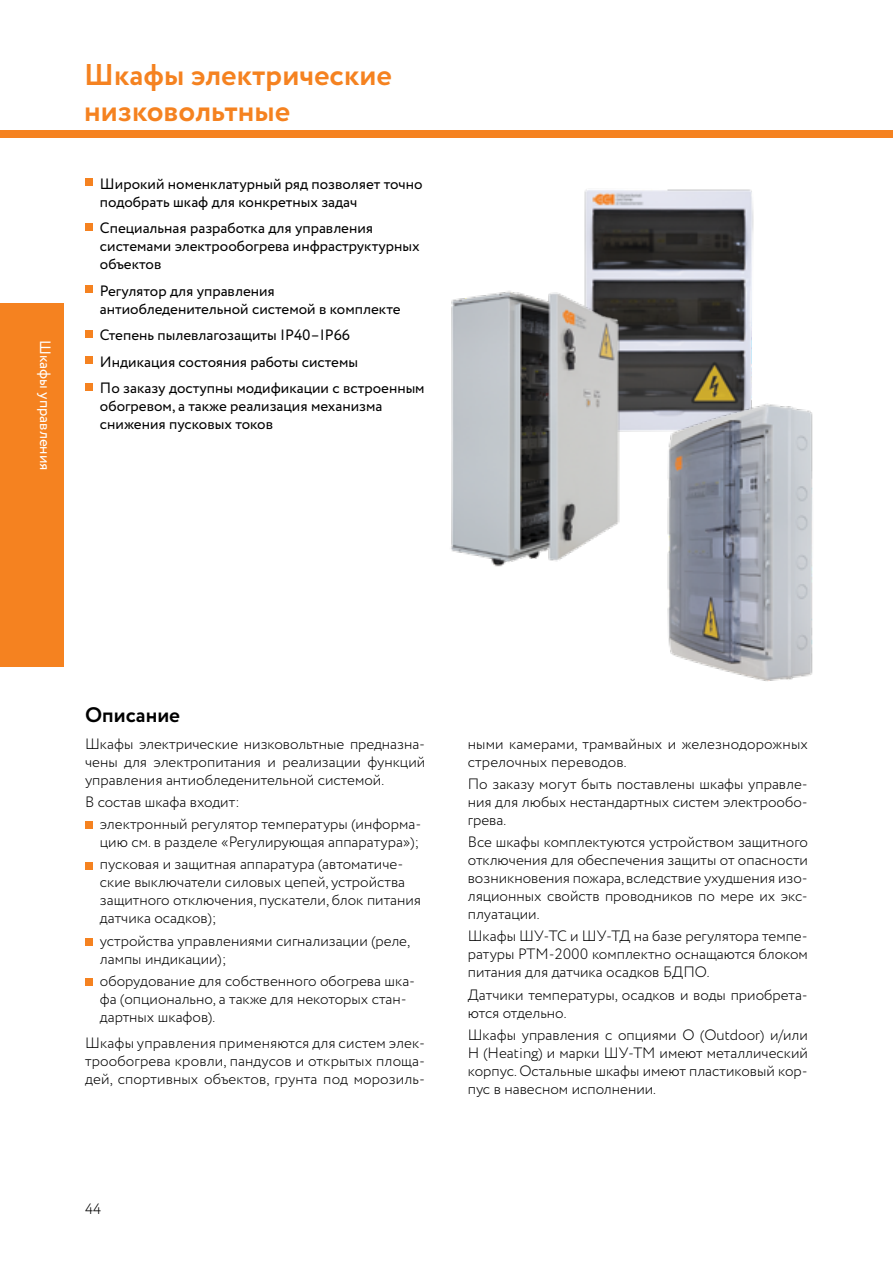
<style>
.page{position:relative;width:893px;height:1263px;background:#fff}
.page>*{position:absolute;margin:0;border:0;box-sizing:border-box;transform-origin:0 0}
.t1{font:700 30px/36px "Circe";color:#f58220}
.t2{font:700 21px "Circe";color:#000}
.t3{font:300 15px/18px "Circe";color:#000}
.t4{font:15px/18px "Circe";color:#000}
.t5{font:15px "Circe";color:#fff}
</style>
<div class="page">
<div style="left:0;top:303px;width:64px;height:363px;background:#f58220"></div>
<div style="left:0;top:130px;width:893px;height:7px;background:#f58220"></div>
<img style="left:584px;top:189px;width:170px;height:213px">
<div style="left:85px;top:178px;width:8px;height:8px;background:#f58220"></div>
<div style="left:85px;top:223px;width:8px;height:7px;background:#f58220"></div>
<div style="left:85px;top:285px;width:8px;height:8px;background:#f58220"></div>
<div style="left:85px;top:330px;width:8px;height:7px;background:#f58220"></div>
<div style="left:85px;top:356px;width:8px;height:8px;background:#f58220"></div>
<div style="left:85px;top:383px;width:8px;height:7px;background:#f58220"></div>
<div style="left:85px;top:821px;width:8px;height:8px;background:#f58220"></div>
<div style="left:85px;top:862px;width:8px;height:7px;background:#f58220"></div>
<div style="left:85px;top:938px;width:8px;height:8px;background:#f58220"></div>
<div style="left:85px;top:978px;width:8px;height:8px;background:#f58220"></div>
<img style="left:451px;top:289px;width:196px;height:278px">
<img style="left:638px;top:402px;width:175px;height:279px">
<p class="t5" style="left:55px;top:340px;width:132px;rotate:90deg">Шкафы управления</p>
<h1 class="t1" style="left:84px;top:59px;width:309px">Шкафы электрические низковольтные</h1>
<p class="t4" style="left:100px;top:175px;width:324px">Широкий номенклатурный ряд позволяет точно подобрать шкаф для конкретных задач</p>
<p class="t4" style="left:100px;top:220px;width:321px">Специальная разработка для управления системами электрообогрева инфраструктурных объектов</p>
<p class="t4" style="left:100px;top:282px;width:302px">Регулятор для управления антиобледенительной системой в комплекте</p>
<p class="t4" style="left:100px;top:323px;width:326px;line-height:26.5px">Степень пылевлагозащиты IP40–IP66<br>Индикация состояния работы системы<br>По заказу доступны модификации с встроенным</p>
<p class="t4" style="left:100px;top:398px;width:284px">обогревом, а также реализация механизма снижения пусковых токов</p>
<h2 class="t2" style="left:85px;top:701px;width:97px">Описание</h2>
<p class="t3" style="left:85px;top:735px;width:342px;text-align:justify">Шкафы электрические низковольтные предназна&shy;чены для электропитания и реализации функций управления антиобледенительной системой.</p>
<p class="t3" style="left:100px;top:791px;width:323px;line-height:22.2px;text-indent:-15px">В состав шкафа входит:<br>электронный регулятор температуры (информа-</p>
<p class="t3" style="left:100px;top:831px;width:321px;line-height:22.2px">цию см. в разделе «Регулирующая аппаратура»); пусковая и защитная аппаратура (автоматиче-</p>
<p class="t3" style="left:100px;top:874px;width:323px">ские выключатели силовых цепей, устройства защитного отключения, пускатели, блок питания датчика осадков);</p>
<p class="t3" style="left:100px;top:932px;width:312px">устройства управлениями сигнализации (реле, лампы индикации);</p>
<p class="t3" style="left:100px;top:972px;width:317px">оборудование для собственного обогрева шка&shy;фа (опционально, а также для некоторых стан&shy;дартных шкафов).</p>
<p class="t3" style="left:85px;top:1035px;width:342px;text-align:justify">Шкафы управления применяются для систем элек&shy;трообогрева кровли, пандусов и открытых площа&shy;дей, спортивных объектов, грунта под морозиль-</p>
<p class="t3" style="left:85px;top:1200px;width:18px">44</p>
<p class="t3" style="left:468px;top:735px;width:342px">ными камерами, трамвайных и железнодорожных стрелочных переводов.</p>
<p class="t3" style="left:468px;top:775px;width:342px;text-align:justify">По заказу могут быть поставлены шкафы управле&shy;ния для любых нестандартных систем электрообо&shy;грева.</p>
<p class="t3" style="left:468px;top:833px;width:342px;text-align:justify">Все шкафы комплектуются устройством защитного отключения для обеспечения защиты от опасности возникновения пожара, вследствие ухудшения изо&shy;ляционных свойств проводников по мере их экс&shy;плуатации.</p>
<p class="t3" style="left:468px;top:927px;width:342px;text-align:justify">Шкафы ШУ-ТС и ШУ-ТД на базе регулятора темпе&shy;ратуры РТМ-2000 комплектно оснащаются блоком питания для датчика осадков БДПО.</p>
<p class="t3" style="left:468px;top:986px;width:342px">Датчики температуры, осадков и воды приобрета&shy;ются отдельно.</p>
<p class="t3" style="left:468px;top:1026px;width:342px;text-align:justify">Шкафы управления с опциями O (Outdoor) и/или H (Heating) и марки ШУ-ТМ имеют металлический корпус. Остальные шкафы имеют пластиковый кор&shy;пус в навесном исполнении.</p>
</div>
